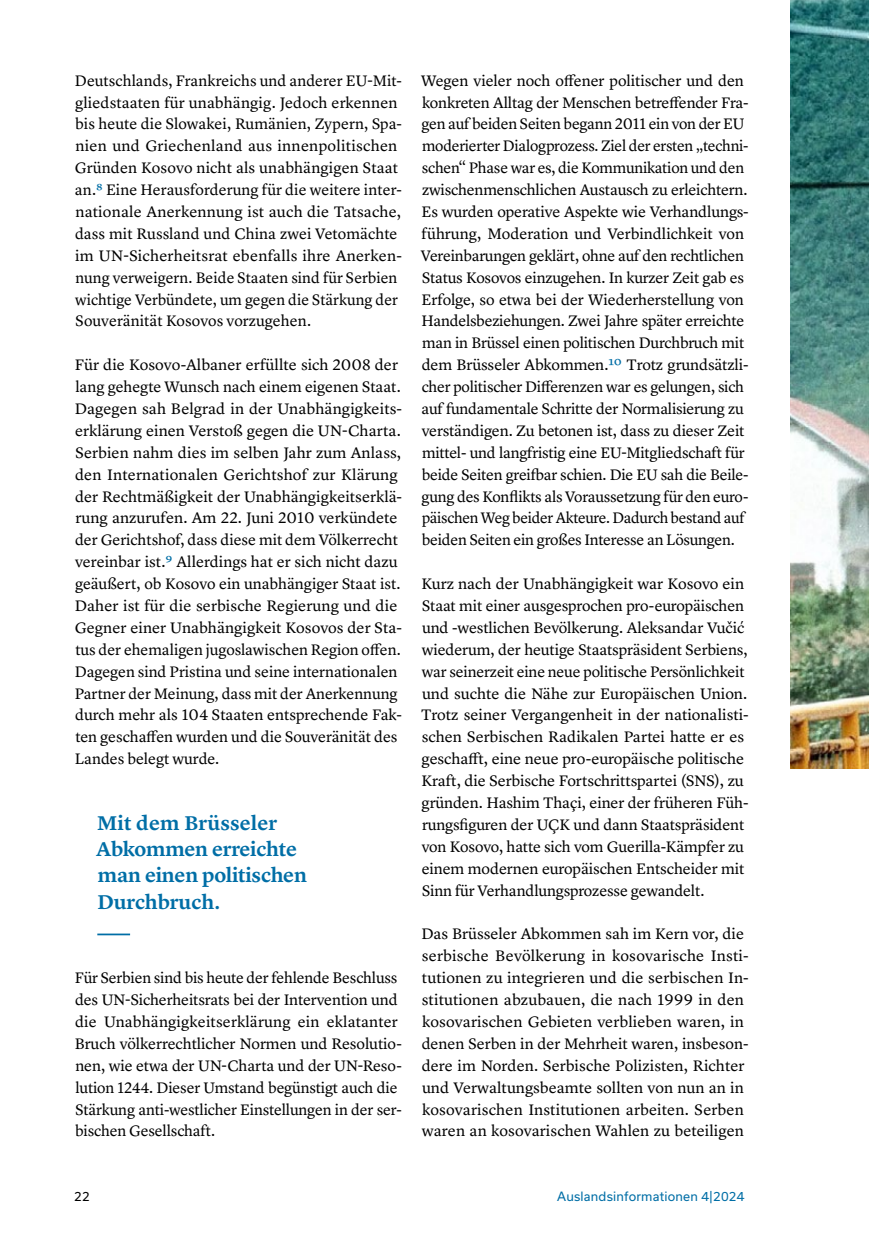
<style>
.page{position:relative;width:869px;height:1246px;background:#fff}
.page>*{position:absolute;margin:0;border:0;box-sizing:border-box;transform-origin:0 0}
.t1{font:600 20.65px/26.2px "Lyon Text";letter-spacing:-.01em;color:#006ea6}
.t2{font:15.75px/21.9px "Lyon Text";letter-spacing:-.005em;color:#000}
.t3{font:12.25px "Usual";letter-spacing:.015em;color:#006ea6}
.t4{font:12.25px "Usual";color:#000}
.s1{color:#006ea6}
</style>
<div class="page">
<hr style="left:97px;top:933px;width:33px;height:2px;background:#006ea6">
<img style="left:790px;top:0;width:78px;height:768px">
<p class="t2" style="left:75px;top:68px;width:328px">Deutschlands, Frankreichs und anderer EU-Mit&shy;gliedstaaten für unabhängig. Jedoch erkennen bis heute die Slowakei, Rumänien, Zypern, Spa&shy;nien und Griechenland aus innenpolitischen Gründen Kosovo nicht als unabhängigen Staat an.<span class="s1">8</span> Eine Herausforderung für die weitere inter&shy;nationale Anerkennung ist auch die Tatsache, dass mit Russland und China zwei Vetomächte im UN-Sicherheitsrat ebenfalls ihre Anerken&shy;nung verweigern. Beide Staaten sind für Serbien wichtige Verbündete, um gegen die Stärkung der Souveränität Kosovos vorzugehen.</p>
<p class="t2" style="left:75px;top:353px;width:328px">Für die Kosovo-Albaner erfüllte sich 2008 der lang gehegte Wunsch nach einem eigenen Staat.<br>Dagegen sah Belgrad in der Unabhängigkeits&shy;erklärung einen Verstoß gegen die UN-Charta.<br>Serbien nahm dies im selben Jahr zum Anlass, den Internationalen Gerichtshof zur Klärung der Rechtmäßigkeit der Unabhängigkeitserklä&shy;rung anzurufen. Am 22. Juni 2010 verkündete der Gerichtshof, dass diese mit dem Völkerrecht vereinbar ist.<span class="s1">9</span> Allerdings hat er sich nicht dazu geäußert, ob Kosovo ein unabhängiger Staat ist.<br>Daher ist für die serbische Regierung und die Gegner einer Unabhängigkeit Kosovos der Sta&shy;tus der ehemaligen jugoslawischen Region offen.<br>Dagegen sind Pristina und seine internationalen Partner der Meinung, dass mit der Anerkennung durch mehr als 104 Staaten entsprechende Fak&shy;ten geschaffen wurden und die Souveränität des Landes belegt wurde.</p>
<h1 class="t1" style="left:96px;top:808px;width:212px">Mit dem Brüsseler<br>Abkommen erreichte man einen politischen<br>Durchbruch.</h1>
<p class="t2" style="left:75px;top:965px;width:328px">Für Serbien sind bis heute der fehlende Beschluss des UN-Sicherheitsrats bei der Intervention und die Unabhängigkeitserklärung ein eklatanter Bruch völkerrechtlicher Normen und Resolutio&shy;nen, wie etwa der UN-Charta und der UN-Reso&shy;lution 1244. Dieser Umstand begünstigt auch die Stärkung anti-westlicher Einstellungen in der ser&shy;bischen Gesellschaft.</p>
<p class="t2" style="left:421px;top:68px;width:329px">Wegen vieler noch offener politischer und den konkreten Alltag der Menschen betreffender Fra&shy;gen auf beiden Seiten begann 2011 ein von der EU moderierter Dialogprozess. Ziel der ersten „techni&shy;schen“ Phase war es, die Kommunikation und den zwischenmenschlichen Austausch zu erleichtern.<br>Es wurden operative Aspekte wie Verhandlungs&shy;führung, Moderation und Verbindlichkeit von Vereinbarungen geklärt, ohne auf den rechtlichen Status Kosovos einzugehen. In kurzer Zeit gab es Erfolge, so etwa bei der Wiederherstellung von Handelsbeziehungen. Zwei Jahre später erreichte man in Brüssel einen politischen Durchbruch mit dem Brüsseler Abkommen.<span class="s1">10</span> Trotz grundsätzli&shy;cher politischer Differenzen war es gelungen, sich auf fundamentale Schritte der Normalisierung zu verständigen. Zu betonen ist, dass zu dieser Zeit mittel- und langfristig eine EU-Mitgliedschaft für beide Seiten greifbar schien. Die EU sah die Beile&shy;gung des Konflikts als Voraussetzung für den euro&shy;päischen Weg beider Akteure. Dadurch bestand auf beiden Seiten ein großes Interesse an Lösungen.</p>
<p class="t2" style="left:421px;top:571px;width:329px">Kurz nach der Unabhängigkeit war Kosovo ein Staat mit einer ausgesprochen pro-europäischen und -westlichen Bevölkerung. Aleksandar Vučić wiederum, der heutige Staatspräsident Serbiens, war seinerzeit eine neue politische Persönlichkeit und suchte die Nähe zur Europäischen Union.<br>Trotz seiner Vergangenheit in der nationalisti&shy;schen Serbischen Radikalen Partei hatte er es geschafft, eine neue pro-europäische politische Kraft, die Serbische Fortschrittspartei (SNS), zu gründen. Hashim Thaçi, einer der früheren Füh&shy;rungsfiguren der UÇK und dann Staatspräsident von Kosovo, hatte sich vom Guerilla-Kämpfer zu einem modernen europäischen Entscheider mit Sinn für Verhandlungsprozesse gewandelt.</p>
<p class="t2" style="left:421px;top:921px;width:328px">Das Brüsseler Abkommen sah im Kern vor, die serbische Bevölkerung in kosovarische Insti&shy;tutionen zu integrieren und die serbischen In-- stitutionen abzubauen, die nach 1999 in den kosovarischen Gebieten verblieben waren, in denen Serben in der Mehrheit waren, insbeson&shy;dere im Norden. Serbische Polizisten, Richter und Verwaltungsbeamte sollten von nun an in kosovarischen Institutionen arbeiten. Serben waren an kosovarischen Wahlen zu beteiligen</p>
<p class="t4" style="left:74px;top:1188px;width:17px">22</p>
<p class="t3" style="left:557px;top:1188px;width:188px">Auslandsinformationen 4|2024</p>
</div>
